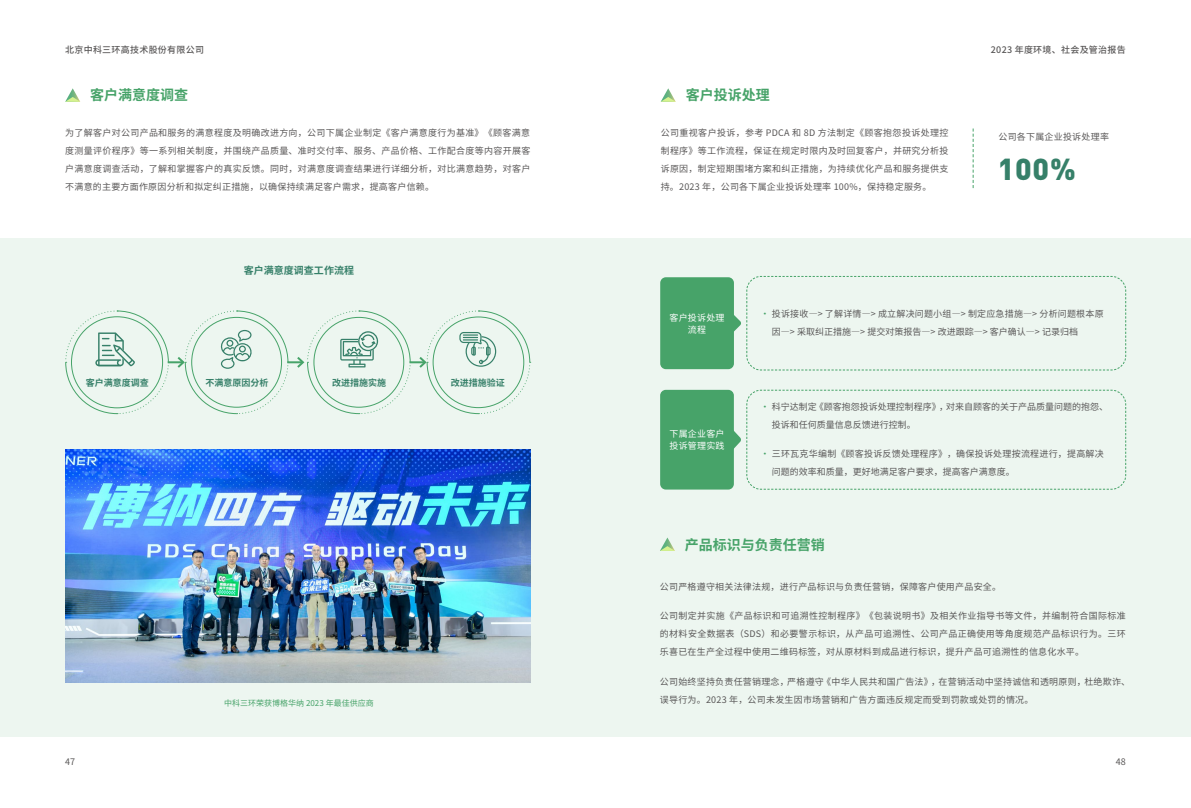
<style>
.page{position:relative;width:1191px;height:808px;background:#fff}
.page>*{position:absolute;margin:0;border:0;box-sizing:border-box;transform-origin:0 0}
.t1{font:900 30px "DIN Pro";color:#368069}
.t2{font:700 14px "Source Han Sans SC";color:#47a369}
.t3{font:700 10px "Source Han Sans CN";color:#368069}
.t4{font:9px/18px "Source Han Sans CN";letter-spacing:.025em;color:#595757;text-align:justify}
.t5{font:9px/18px "Source Han Sans CN";color:#595757}
.t6{font:500 9px "Source Han Sans CN";letter-spacing:.03em;color:#595757}
.t7{font:700 9px "Source Han Sans CN";color:#368069}
.t8{font:9px/12px "Source Han Sans CN";letter-spacing:.025em;color:#fff;text-align:center}
.t9{font:8px "Source Han Sans CN";color:#47a369}
.s1{color:#47a369}
</style>
<div class="page">
<div style="left:0;top:238px;width:1191px;height:498px;background:#edf6f0"></div>
<svg style="left:65px;top:88px;width:15px;height:14px"></svg>
<svg style="left:660px;top:88px;width:15px;height:14px"></svg>
<svg style="left:660px;top:537px;width:15px;height:14px"></svg>
<img style="left:65px;top:449px;width:465px;height:234px">
<div style="left:660px;top:277px;width:74px;height:92px;background:#47a369;border-radius:6px"></div>
<svg style="left:731px;top:276px;width:395px;height:95px"></svg>
<div style="left:660px;top:390px;width:74px;height:99px;background:#47a369;border-radius:6px"></div>
<svg style="left:731px;top:389px;width:395px;height:101px"></svg>
<svg style="left:65px;top:310px;width:466px;height:105px"></svg>
<svg style="left:972px;top:128px;width:1px;height:60px"></svg>
<p class="t6" style="left:65px;top:45px;width:140px">北京中科三环高技术股份有限公司</p>
<p class="t6" style="left:991px;top:44px;width:136px">2023 年度环境、社会及管治报告</p>
<h2 class="t2" style="left:90px;top:87px;width:99px">客户满意度调查</h2>
<h2 class="t2" style="left:685px;top:87px;width:85px">客户投诉处理</h2>
<p class="t4" style="left:65px;top:124px;width:466px">为了解客户对公司产品和服务的满意程度及明确改进方向，公司下属企业制定《客户满意度行为基准》《顾客满意度测量评价程序》等一系列相关制度，并围绕产品质量、准时交付率、服务、产品价格、工作配合度等内容开展客户满意度调查活动，了解和掌握客户的真实反馈。同时，对满意度调查结果进行详细分析，对比满意趋势，对客户不满意的主要方面作原因分析和拟定纠正措施，以确保持续满足客户需求，提高客户信赖。</p>
<p class="t4" style="left:660px;top:124px;width:289px">公司重视客户投诉，参考 PDCA 和 8D 方法制定《顾客抱怨投诉处理控制程序》等工作流程，保证在规定时限内及时回复客户，并研究分析投诉原因，制定短期围堵方案和纠正措施，为持续优化产品和服务提供支持。2023 年，公司各下属企业投诉处理率 100%，保持稳定服务。</p>
<p class="t3" style="left:244px;top:265px;width:111px">客户满意度调查工作流程</p>
<p class="t4" style="left:998px;top:128px;width:112px">公司各下属企业投诉处理率</p>
<h1 class="t1" style="left:997px;top:149px;width:79px">100%</h1>
<p class="t7" style="left:86px;top:378px;width:64px">客户满意度调查</p>
<p class="t7" style="left:205px;top:378px;width:64px">不满意原因分析</p>
<p class="t7" style="left:332px;top:378px;width:55px">改进措施实施</p>
<p class="t7" style="left:451px;top:378px;width:55px">改进措施验证</p>
<p class="t9" style="left:224px;top:698px;width:151px">中科三环荣获博格华纳 2023 年最佳供应商</p>
<p class="t8" style="left:669px;top:311px;width:57px">客户投诉处理流程</p>
<p class="t8" style="left:669px;top:428px;width:57px;text-align:left">下属企业客户投诉管理实践</p>
<p class="t4" style="left:772px;top:305px;width:333px;text-indent:-11px"><span class="s1">・</span>投诉接收—&gt; 了解详情—&gt; 成立解决问题小组—&gt; 制定应急措施—&gt; 分析问题根本原因—&gt; 采取纠正措施—&gt; 提交对策报告—&gt; 改进跟踪—&gt; 客户确认—&gt; 记录归档</p>
<p class="t5" style="left:772px;top:398px;width:338px;text-indent:-11px"><span class="s1">・</span>科宁达制定《顾客抱怨投诉处理控制程序》，对来自顾客的关于产品质量问题的抱怨、投诉和任何质量信息反馈进行控制。</p>
<p class="t4" style="left:772px;top:445px;width:333px;text-indent:-11px"><span class="s1">・</span>三环瓦克华编制《顾客投诉反馈处理程序》，确保投诉处理按流程进行，提高解决问题的效率和质量，更好地满足客户要求，提高客户满意度。</p>
<h2 class="t2" style="left:685px;top:536px;width:141px">产品标识与负责任营销</h2>
<p class="t4" style="left:660px;top:578px;width:343px">公司严格遵守相关法律法规，进行产品标识与负责任营销，保障客户使用产品安全。</p>
<p class="t4" style="left:660px;top:607px;width:467px">公司制定并实施《产品标识和可追溯性控制程序》《包装说明书》及相关作业指导书等文件，并编制符合国际标准的材料安全数据表（SDS）和必要警示标识，从产品可追溯性、公司产品正确使用等角度规范产品标识行为。三环乐喜已在生产全过程中使用二维码标签，对从原材料到成品进行标识，提升产品可追溯性的信息化水平。</p>
<p class="t4" style="left:660px;top:672px;width:472px">公司始终坚持负责任营销理念，严格遵守《中华人民共和国广告法》，在营销活动中坚持诚信和透明原则，杜绝欺诈、误导行为。2023 年，公司未发生因市场营销和广告方面违反规定而受到罚款或处罚的情况。</p>
<p class="t4" style="left:65px;top:753px;width:11px">47</p>
<p class="t4" style="left:1115px;top:753px;width:11px">48</p>
</div>
